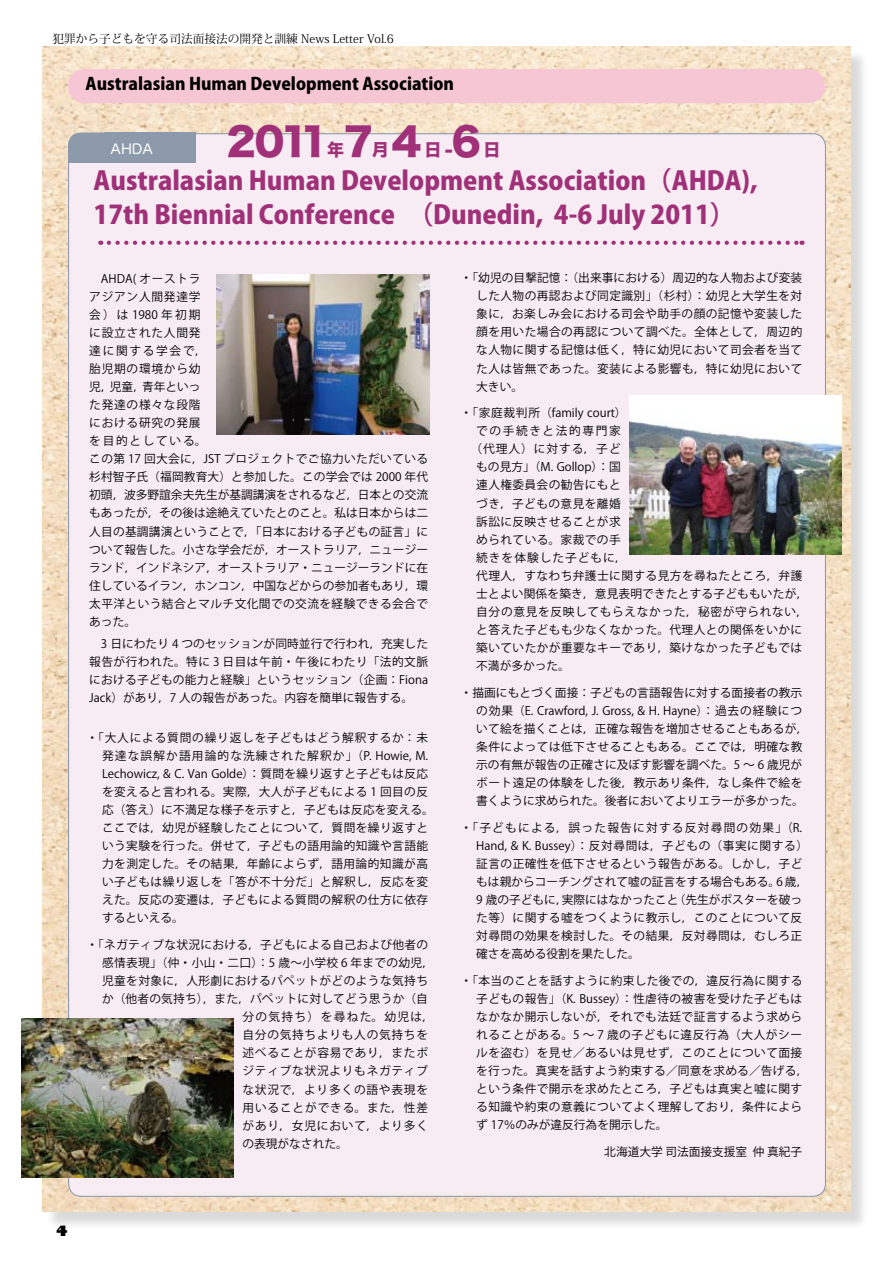
<style>
.page{position:relative;width:893px;height:1263px;background:#fff}
.page>*{position:absolute;margin:0;border:0;box-sizing:border-box;transform-origin:0 0}
.t1{font:38.25px "Hira Kaku Std W8";color:#a03179}
.t2{font:800 25.5px/34px "Koz Go Pro";color:#a03179}
.t3{font:800 16.95px "Koz Go Pro";color:#000}
.t4{font:16.95px "Hira Kaku Std W8";color:#a03179}
.t5{font:13.8px "Hira Maru Pro W4";color:#fff}
.t6{font:800 13.8px "Gill Sans";color:#000}
.t7{font:11.7px/18px "Koz Go Pro";letter-spacing:.035em;color:#000}
.t8{font:11.7px/18px "Koz Go Pro";letter-spacing:.01em;color:#000}
.t9{font:11.7px "Koz Go Pro";color:#000}
.t10{font:11.7px "Koz Go Pro";letter-spacing:.015em;color:#000}
.t11{font:11.7px "Koz Min Pro";color:#000}
.t12{font:11.7px "Koz Go Pro";letter-spacing:.06em;color:#000}
.t13{font:11.7px "Koz Go Pro";letter-spacing:.065em;color:#000}
.t14{font:11.7px "Koz Go Pro";letter-spacing:.07em;color:#000}
.t15{font:11.7px "Koz Go Pro";letter-spacing:.055em;color:#000}
.t16{font:11.7px "Koz Go Pro";letter-spacing:.085em;color:#000}
.t17{font:11.7px "Koz Go Pro";letter-spacing:.115em;color:#000}
.t18{font:11.7px "Koz Go Pro";letter-spacing:.135em;color:#000}
</style>
<div class="page">
<div style="left:45px;top:49px;width:824px;height:1181px;background:#000;opacity:.25"></div>
<img style="left:43px;top:47px;width:807px;height:1165px">
<div style="left:68px;top:69px;width:757px;height:34px;background:#f7c6d5;border-radius:17px"></div>
<div style="left:69px;top:134px;width:756px;height:1062px;background:#f7ecf4;border-radius:13px"></div>
<svg style="left:109px;top:241px;width:693px;height:4px"></svg>
<img style="left:217px;top:275px;width:212px;height:159px">
<div style="left:68px;top:133px;width:128px;height:29px;background:#8d9aab;border-radius:13px"></div>
<div style="left:68px;top:143px;width:128px;height:19px;background:#8d9aab"></div>
<img style="left:21px;top:1018px;width:213px;height:160px">
<img style="left:629px;top:395px;width:213px;height:160px">
<p class="t11" style="left:52px;top:30px;width:343px">犯罪から子どもを守る司法面接法の開発と訓練 News Letter Vol.6</p>
<h3 class="t3" style="left:86px;top:73px;width:370px">Australasian Human Development Association</h3>
<p class="t5" style="left:111px;top:137px;width:44px">AHDA</p>
<h1 class="t1" style="left:451px;top:121px;width:31px">6</h1>
<h1 class="t1" style="left:226px;top:121px;width:149px">2011 7</h1>
<h1 class="t1" style="left:392px;top:121px;width:31px">4</h1>
<h3 class="t4" style="left:327px;top:140px;width:19px">年</h3>
<h3 class="t4" style="left:372px;top:140px;width:19px">月</h3>
<h3 class="t4" style="left:424px;top:140px;width:30px">日-</h3>
<h3 class="t4" style="left:483px;top:140px;width:19px">日</h3>
<h2 class="t2" style="left:94px;top:165px;width:666px">Australasian Human Development Association（AHDA),<br>17th Biennial Conference　（Dunedin, 4-6 July 2011）</h2>
<p class="t8" style="left:89px;top:270px;width:340px">　AHDA( オーストラ<br>アジアン人間発達学<br>会）は 1980 年初期<br>に設立された人間発<br>達に関する学会で，<br>胎児期の環境から幼<br>児，児童，青年といっ<br>た発達の様々な段階<br>における研究の発展<br>を目的としている。<br>この第 17 回大会に，JST プロジェクトでご協力いただいている杉村智子氏（福岡教育大）と参加した。この学会では 2000 年代初頭，波多野誼余夫先生が基調講演をされるなど，日本との交流もあったが，その後は途絶えていたとのこと。私は日本からは二人目の基調講演ということで，「日本における子どもの証言」について報告した。小さな学会だが，オーストラリア，ニュージーランド，インドネシア，オーストラリア・ニュージーランドに在住しているイラン，ホンコン，中国などからの参加者もあり，環太平洋という結合とマルチ文化間での交流を経験できる会合であった。</p>
<p class="t7" style="left:89px;top:635px;width:340px;text-align:justify">　3 日にわたり 4 つのセッションが同時並行で行われ，充実した報告が行われた。特に 3 日目は午前・午後にわたり「法的文脈における子どもの能力と経験」というセッション（企画：Fiona Jack）があり，7 人の報告があった。内容を簡単に報告する。</p>
<p class="t7" style="left:102px;top:729px;width:333px;text-indent:-16px">・「大人による質問の繰り返しを子どもはどう解釈するか：未発達な誤解か語用論的な洗練された解釈か」（P. Howie, M.<br>Lechowicz, &amp; C. Van Golde）：質問を繰り返すと子どもは反応を変えると言われる。実際，大人が子どもによる 1 回目の反応（答え）に不満足な様子を示すと，子どもは反応を変える。ここでは，幼児が経験したことについて，質問を繰り返すという実験を行った。併せて，子どもの語用論的知識や言語能力を測定した。その結果，年齢によらず，語用論的知識が高い子どもは繰り返しを「答が不十分だ」と解釈し，反応を変えた。反応の変遷は，子どもによる質問の解釈の仕方に依存するといえる。</p>
<p class="t7" style="left:86px;top:936px;width:343px">・「ネガティブな状況における，子どもによる自己および他者の</p>
<p class="t7" style="left:102px;top:954px;width:333px">感情表現」（仲・小山・二口）：5 歳〜小学校 6 年までの幼児，</p>
<p class="t7" style="left:102px;top:972px;width:327px">児童を対象に，人形劇におけるパペットがどのような気持ち</p>
<p class="t10" style="left:102px;top:991px;width:327px">か（他者の気持ち），また，パペットに対してどう思うか（自</p>
<p class="t17" style="left:242px;top:1009px;width:193px">分の気持ち）を尋ねた。幼児は，</p>
<p class="t12" style="left:242px;top:1027px;width:187px">自分の気持ちよりも人の気持ちを</p>
<p class="t13" style="left:242px;top:1045px;width:187px">述べることが容易であり，またポ</p>
<p class="t12" style="left:242px;top:1063px;width:187px">ジティブな状況よりもネガティブ</p>
<p class="t13" style="left:242px;top:1082px;width:187px">な状況で，より多くの語や表現を</p>
<p class="t14" style="left:242px;top:1100px;width:187px">用いることができる。また，性差</p>
<p class="t14" style="left:242px;top:1118px;width:187px">があり，女児において，より多く</p>
<p class="t9" style="left:242px;top:1136px;width:107px">の表現がなされた。</p>
<p class="t6" style="left:56px;top:1222px;width:13px">4</p>
<p class="t7" style="left:476px;top:269px;width:328px;text-align:justify;text-indent:-16px">・「幼児の目撃記憶：（出来事における）周辺的な人物および変装した人物の再認および同定識別」（杉村）：幼児と大学生を対象に，お楽しみ会における司会や助手の顔の記憶や変装した顔を用いた場合の再認について調べた。全体として，周辺的な人物に関する記憶は低く，特に幼児において司会者を当てた人は皆無であった。変装による影響も，特に幼児において大きい。</p>
<p class="t9" style="left:461px;top:405px;width:167px">・「家庭裁判所（family court）</p>
<p class="t18" style="left:476px;top:423px;width:146px">での手続きと法的専門家</p>
<p class="t16" style="left:470px;top:441px;width:152px">（代理人）に対する，子ど</p>
<p class="t9" style="left:476px;top:459px;width:146px">もの見方」（M. Gollop）：国</p>
<p class="t7" style="left:476px;top:476px;width:146px">連人権委員会の勧告にもと</p>
<p class="t7" style="left:476px;top:494px;width:146px">づき，子どもの意見を離婚</p>
<p class="t7" style="left:476px;top:513px;width:146px">訴訟に反映させることが求</p>
<p class="t7" style="left:476px;top:531px;width:146px">められている。家裁での手</p>
<p class="t16" style="left:476px;top:550px;width:152px">続きを体験した子どもに，</p>
<p class="t7" style="left:476px;top:567px;width:328px">代理人，すなわち弁護士に関する見方を尋ねたところ，弁護</p>
<p class="t10" style="left:476px;top:586px;width:333px">士とよい関係を築き，意見表明できたとする子どももいたが，</p>
<p class="t15" style="left:476px;top:604px;width:333px">自分の意見を反映してもらえなかった，秘密が守られない，</p>
<p class="t7" style="left:476px;top:621px;width:327px">と答えた子どもも少なくなかった。代理人との関係をいかに</p>
<p class="t7" style="left:476px;top:639px;width:327px">築いていたかが重要なキーであり，築けなかった子どもでは</p>
<p class="t9" style="left:476px;top:658px;width:95px">不満が多かった。</p>
<p class="t8" style="left:476px;top:684px;width:333px;text-indent:-16px">・描画にもとづく面接：子どもの言語報告に対する面接者の教示の効果（E. Crawford, J. Gross, &amp; H. Hayne）：過去の経験について絵を描くことは，正確な報告を増加させることもあるが，条件によっては低下させることもある。ここでは，明確な教示の有無が報告の正確さに及ぼす影響を調べた。5 〜 6 歳児がボート遠足の体験をした後，教示あり条件，なし条件で絵を書くように求められた。後者においてよりエラーが多かった。</p>
<p class="t7" style="left:476px;top:819px;width:333px;text-indent:-16px">・「子どもによる，誤った報告に対する反対尋問の効果」（R.<br>Hand, &amp; K. Bussey）：反対尋問は，子どもの（事実に関する）証言の正確性を低下させるという報告がある。しかし，子どもは親からコーチングされて嘘の証言をする場合もある。6 歳，<br>9 歳の子どもに，実際にはなかったこと（先生がポスターを破った等）に関する嘘をつくように教示し，このことについて反対尋問の効果を検討した。その結果，反対尋問は，むしろ正確さを高める役割を果たした。</p>
<p class="t7" style="left:476px;top:972px;width:333px;text-indent:-16px">・「本当のことを話すように約束した後での，違反行為に関する子どもの報告」（K. Bussey）：性虐待の被害を受けた子どもはなかなか開示しないが，それでも法廷で証言するよう求められることがある。5 〜 7 歳の子どもに違反行為（大人がシールを盗む）を見せ／あるいは見せず，このことについて面接を行った。真実を話すよう約束する／同意を求める／告げる，という条件で開示を求めたところ，子どもは真実と嘘に関する知識や約束の意義についてよく理解しており，条件によらず 17％のみが違反行為を開示した。</p>
<p class="t9" style="left:604px;top:1144px;width:199px">北海道大学司法面接支援室 仲真紀子</p>
</div>
